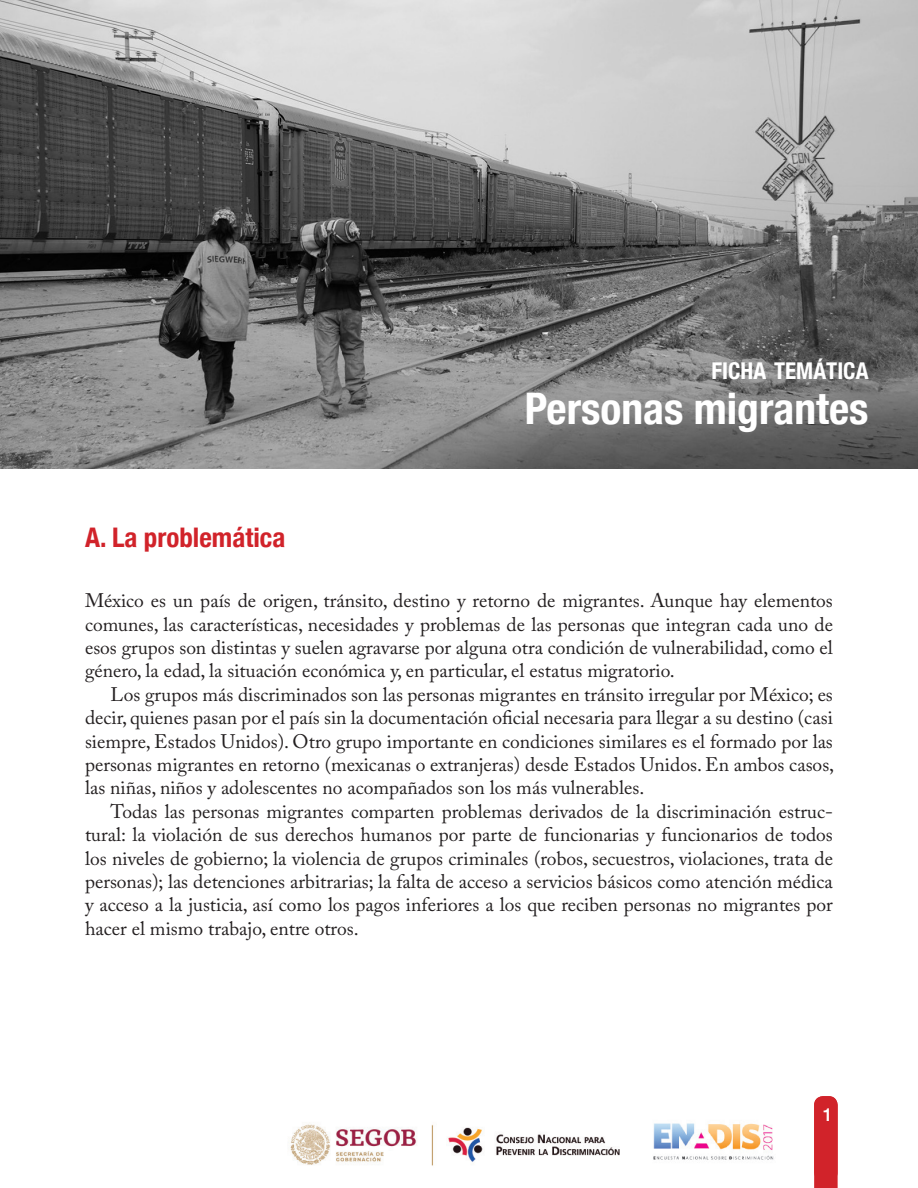
<style>
.page{position:relative;width:918px;height:1188px;background:#fff}
.page>*{position:absolute;margin:0;border:0;box-sizing:border-box;transform-origin:0 0}
.t1{font:700 condensed 43.5px "Helvetica Neue";color:#fff}
.Título_01{font:700 condensed 27px "Helvetica Neue";color:#d1232a}
.t2{font:700 condensed 23.1px "Helvetica Neue";color:#fff}
._01-_TXT{font:19.5px/23.4px "Adobe Caslon Pro";color:#231f20;text-align:justify}
.t3{font:500 18px "Helvetica Neue";color:#fff}
</style>
<div class="page">
<div style="left:814px;top:1096px;width:24px;height:92px;background:#d1232a"></div>
<img style="left:653px;top:1123px;width:121px;height:37px">
<img style="left:290px;top:1124px;width:330px;height:42px">
<img style="left:0;top:0;width:918px;height:469px">
<p class="Título_01" style="left:85px;top:515px;width:202px">A. La problemática</p>
<p class="t2" style="left:711px;top:352px;width:159px">FICHA TEMÁTICA</p>
<p class="t1" style="left:525px;top:372px;width:345px">Personas migrantes</p>
<p class="_01-_TXT" style="left:85px;top:589px;width:749px">México es un país de origen, tránsito, destino y retorno de migrantes. Aunque hay elementos comunes, las características, necesidades y problemas de las personas que integran cada uno de esos grupos son distintas y suelen agravarse por alguna otra condición de vulnerabilidad, como el género, la edad, la situación económica y, en particular, el estatus migratorio.</p>
<p class="_01-_TXT" style="left:85px;top:682px;width:751px;text-indent:26px">Los grupos más discriminados son las personas migrantes en tránsito irregular por México; es decir, quienes pasan por el país sin la documentación oficial necesaria para llegar a su destino (casi siempre, Estados Unidos). Otro grupo importante en condiciones similares es el formado por las personas migrantes en retorno (mexicanas o extranjeras) desde Estados Unidos. En ambos casos, las niñas, niños y adolescentes no acompañados son los más vulnerables.</p>
<p class="_01-_TXT" style="left:85px;top:799px;width:750px;text-indent:26px">Todas las personas migrantes comparten problemas derivados de la discriminación estruc&shy;tural: la violación de sus derechos humanos por parte de funcionarias y funcionarios de todos los niveles de gobierno; la violencia de grupos criminales (robos, secuestros, violaciones, trata de personas); las detenciones arbitrarias; la falta de acceso a servicios básicos como atención médica y acceso a la justicia, así como los pagos inferiores a los que reciben personas no migrantes por hacer el mismo trabajo, entre otros.</p>
<p class="t3" style="left:823px;top:1100px;width:12px">1</p>
</div>
